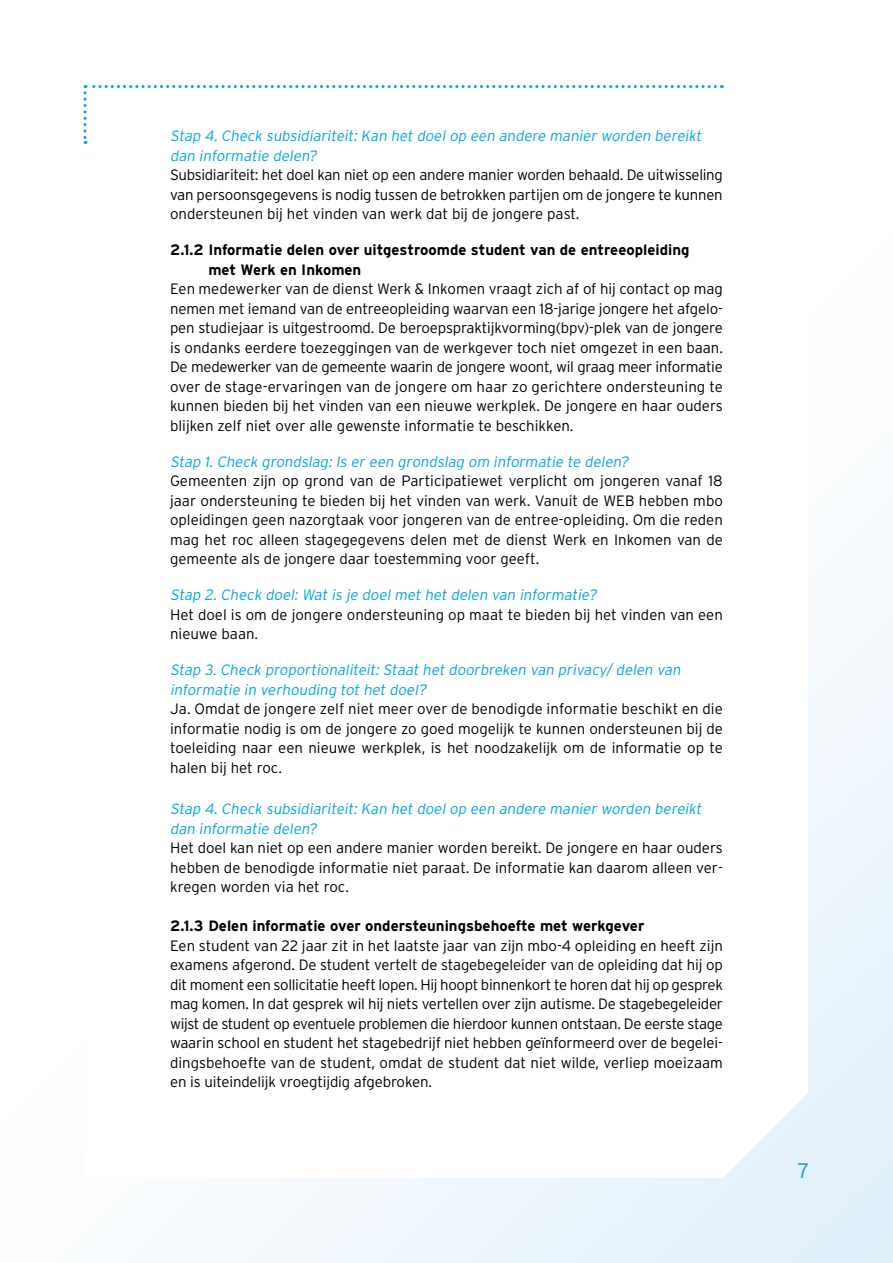
<style>
.page{position:relative;width:893px;height:1263px;background:#fff}
.page>*{position:absolute;margin:0;border:0;box-sizing:border-box;transform-origin:0 0}
.t1{font:300 21px "Interstate";color:#00a6e2}
.t2{font:300 15px/19.5px "Interstate";color:#000;text-align:justify}
.t3{font:italic 300 15px/19.5px "Interstate";color:#00a6e2}
.t4{font:700 15px/19.5px "Interstate";color:#000}
</style>
<div class="page">
<svg style="left:715px;top:85px;width:93px;height:1093px"></svg>
<svg style="left:84px;top:85px;width:631px;height:59px"></svg>
<p class="t3" style="left:170px;top:126px;width:536px">Stap 4. Check subsidiariteit: Kan het doel op een andere manier worden bereikt dan informatie delen?</p>
<p class="t2" style="left:170px;top:165px;width:554px">Subsidiariteit: het doel kan niet op een andere manier worden behaald. De uitwisseling van persoonsgegevens is nodig tussen de betrokken partijen om de jongere te kunnen ondersteunen bij het vinden van werk dat bij de jongere past.</p>
<p class="t4" style="left:208px;top:240px;width:483px;text-indent:-38px">2.1.2 Informatie delen over uitgestroomde student van de entreeopleiding met Werk en Inkomen</p>
<p class="t2" style="left:170px;top:279px;width:554px">Een medewerker van de dienst Werk &amp; I nkomen vraagt zich af of hij contact op mag nemen met iemand van de entreeopleiding waarvan een 18-jarige jongere het afgelo&shy;pen studiejaar is uitgestroomd. De beroepspraktijkvorming(bpv)-plek van de jongere is ondanks eerdere toezeggingen van de werkgever toch niet omgezet in een baan.<br>De medewerker van de gemeente waarin de jongere woont, wil graag meer informatie over de stage-ervaringen van de jongere om haar zo gerichtere ondersteuning te kunnen bieden bij het vinden van een nieuwe werkplek. De jongere en haar ouders blijken zelf niet over alle gewenste informatie te beschikken.</p>
<p class="t3" style="left:170px;top:451px;width:463px">Stap 1. Check grondslag: Is er een grondslag om informatie te delen?</p>
<p class="t2" style="left:170px;top:471px;width:554px">Gemeenten zijn op grond van de Participatiewet verplicht om jongeren vanaf 18 jaar ondersteuning te bieden bij het vinden van werk. Vanuit de WEB hebben mbo opleidingen geen nazorgtaak voor jongeren van de entree-opleiding. Om die reden mag het roc alleen stagegegevens delen met de dienst Werk en I nkomen van de gemeente als de jongere daar toestemming voor geeft.</p>
<p class="t3" style="left:170px;top:585px;width:431px">Stap 2. Check doel: Wat is je doel met het delen van informatie?</p>
<p class="t2" style="left:170px;top:604px;width:554px">Het doel is om de jongere ondersteuning op maat te bieden bij het vinden van een nieuwe baan.</p>
<p class="t3" style="left:170px;top:660px;width:515px">Stap 3. Check proportionaliteit: Staat het doorbreken van privacy/ delen van informatie in verhouding tot het doel?</p>
<p class="t2" style="left:170px;top:699px;width:554px">Ja. Omdat de jongere zelf niet meer over de benodigde informatie beschikt en die informatie nodig is om de jongere zo goed mogelijk te kunnen ondersteunen bij de toeleiding naar een nieuwe werkplek, is het noodzakelijk om de informatie op te halen bij het roc.</p>
<p class="t3" style="left:170px;top:799px;width:536px">Stap 4. Check subsidiariteit: Kan het doel op een andere manier worden bereikt dan informatie delen?</p>
<p class="t2" style="left:170px;top:838px;width:554px">Het doel kan niet op een andere manier worden bereikt. De jongere en haar ouders hebben de benodigde informatie niet paraat. De informatie kan daarom alleen ver&shy;kregen worden via het roc.</p>
<p class="t4" style="left:170px;top:916px;width:476px">2.1.3 Delen informatie over ondersteuningsbehoefte met werkgever</p>
<p class="t2" style="left:170px;top:935px;width:554px">Een student van 22 jaar zit in het laatste jaar van zijn mbo-4 opleiding en heeft zijn examens afgerond. De student vertelt de stagebegeleider van de opleiding dat hij op dit moment een sollicitatie heeft lopen. Hij hoopt binnenkort te horen dat hij op gesprek mag komen. I n dat gesprek wil hij niets vertellen over zijn autisme. De stagebegeleider wijst de student op eventuele problemen die hierdoor kunnen ontstaan. De eerste stage waarin school en student het stagebedrijf niet hebben geïnformeerd over de begelei&shy;dingsbehoefte van de student, omdat de student dat niet wilde, verliep moeizaam en is uiteindelijk vroegtijdig afgebroken.</p>
<h1 class="t1" style="left:798px;top:1159px;width:13px">7</h1>
</div>
